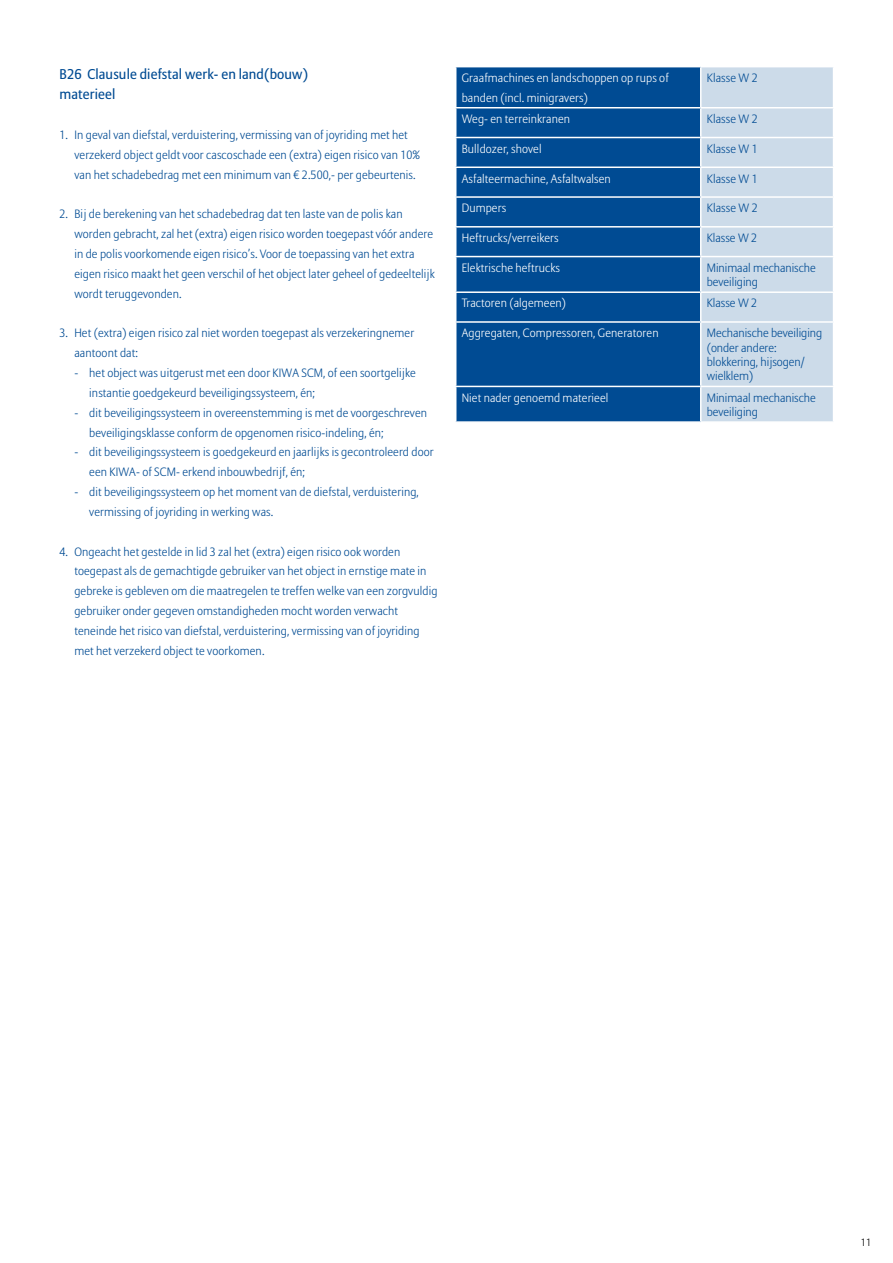
<style>
.page{position:relative;width:893px;height:1263px;background:#fff}
.page>*{position:absolute;margin:0;border:0;box-sizing:border-box;transform-origin:0 0}
.t1{font:14.1px/19.8px "Allianz Sans";letter-spacing:.01em;color:#004b93}
.t2{font:300 12px/19.8px "Allianz Sans";letter-spacing:.01em;color:#004b93}
.t3{font:300 12px/19.8px "Allianz Sans";letter-spacing:.01em;color:#fff}
.t4{font:300 10.5px "Allianz Sans";color:#000}
</style>
<div class="page">
<div style="left:456px;top:67px;width:244px;height:354px;background:#004b93"></div>
<svg style="left:701px;top:67px;width:132px;height:354px;background:#cedcea"></svg>
<hr style="left:455px;top:107px;width:246px;height:1px;background:#fff">
<hr style="left:701px;top:107px;width:133px;height:1px;background:#fff">
<hr style="left:455px;top:137px;width:246px;height:1px;background:#fff">
<hr style="left:701px;top:137px;width:133px;height:1px;background:#fff">
<hr style="left:455px;top:167px;width:246px;height:1px;background:#fff">
<hr style="left:701px;top:167px;width:133px;height:1px;background:#fff">
<hr style="left:455px;top:196px;width:246px;height:2px;background:#fff">
<hr style="left:701px;top:196px;width:133px;height:2px;background:#fff">
<hr style="left:455px;top:226px;width:246px;height:2px;background:#fff">
<hr style="left:701px;top:226px;width:133px;height:2px;background:#fff">
<hr style="left:455px;top:256px;width:246px;height:1px;background:#fff">
<hr style="left:701px;top:256px;width:133px;height:1px;background:#fff">
<hr style="left:455px;top:291px;width:246px;height:2px;background:#fff">
<hr style="left:701px;top:291px;width:133px;height:2px;background:#fff">
<hr style="left:455px;top:321px;width:246px;height:2px;background:#fff">
<hr style="left:701px;top:321px;width:133px;height:2px;background:#fff">
<hr style="left:455px;top:386px;width:246px;height:1px;background:#fff">
<hr style="left:701px;top:386px;width:133px;height:1px;background:#fff">
<p class="t1" style="left:60px;top:65px;width:250px">B26 Clausule diefstal werk- en land(bouw) materieel</p>
<p class="t2" style="left:74px;top:125px;width:347px;text-indent:-15px">1. In geval van diefstal, verduistering, vermissing van of joyriding met het verzekerd object geldt voor cascoschade een (extra) eigen risico van 10% van het schadebedrag met een minimum van € 2.500,- per gebeurtenis.</p>
<p class="t2" style="left:74px;top:205px;width:362px;text-indent:-15px">2. Bij de berekening van het schadebedrag dat ten laste van de polis kan worden gebracht, zal het (extra) eigen risico worden toegepast vóór andere in de polis voorkomende eigen risico’s. Voor de toepassing van het extra eigen risico maakt het geen verschil of het object later geheel of gedeeltelijk wordt teruggevonden.</p>
<p class="t2" style="left:74px;top:324px;width:341px;text-indent:-15px">3. Het (extra) eigen risico zal niet worden toegepast als verzekeringnemer aantoont dat:</p>
<p class="t2" style="left:89px;top:363px;width:328px;text-indent:-15px">- het object was uitgerust met een door KIWA SCM, of een soortgelijke instantie goedgekeurd beveiligingssysteem, én;</p>
<p class="t2" style="left:89px;top:403px;width:339px;text-indent:-15px">- dit beveiligingssysteem in overeenstemming is met de voorgeschreven beveiligingsklasse conform de opgenomen risico-indeling, én;</p>
<p class="t2" style="left:89px;top:443px;width:346px;text-indent:-15px">- dit beveiligingssysteem is goedgekeurd en jaarlijks is gecontroleerd door een KIWA- of SCM- erkend inbouwbedrijf, én;</p>
<p class="t2" style="left:89px;top:482px;width:331px;text-indent:-15px">- dit beveiligingssysteem op het moment van de diefstal, verduistering, vermissing of joyriding in werking was.</p>
<p class="t2" style="left:74px;top:542px;width:365px;text-indent:-15px">4. Ongeacht het gestelde in lid 3 zal het (extra) eigen risico ook worden toegepast als de gemachtigde gebruiker van het object in ernstige mate in gebreke is gebleven om die maatregelen te treffen welke van een zorgvuldig gebruiker onder gegeven omstandigheden mocht worden verwacht teneinde het risico van diefstal, verduistering, vermissing van of joyriding met het verzekerd object te voorkomen.</p>
<p class="t3" style="left:462px;top:68px;width:209px">Graafmachines en landschoppen op rups of banden (incl. minigravers)</p>
<p class="t2" style="left:707px;top:68px;width:52px">Klasse W 2</p>
<p class="t3" style="left:462px;top:109px;width:110px">Weg- en terreinkranen</p>
<p class="t2" style="left:707px;top:109px;width:52px">Klasse W 2</p>
<p class="t3" style="left:462px;top:139px;width:81px">Bulldozer, shovel</p>
<p class="t2" style="left:707px;top:139px;width:52px">Klasse W 1</p>
<p class="t3" style="left:462px;top:169px;width:151px">Asfalteermachine, Asfaltwalsen</p>
<p class="t2" style="left:707px;top:169px;width:52px">Klasse W 1</p>
<p class="t3" style="left:462px;top:199px;width:46px">Dumpers</p>
<p class="t2" style="left:707px;top:199px;width:52px">Klasse W 2</p>
<p class="t3" style="left:462px;top:228px;width:98px">Heftrucks/verreikers</p>
<p class="t2" style="left:707px;top:228px;width:52px">Klasse W 2</p>
<p class="t3" style="left:462px;top:258px;width:100px">Elektrische heftrucks</p>
<p class="t2" style="left:707px;top:261px;width:110px;line-height:14.4px">Minimaal mechanische beveiliging</p>
<p class="t3" style="left:462px;top:294px;width:106px">Tractoren (algemeen)</p>
<p class="t2" style="left:707px;top:294px;width:52px">Klasse W 2</p>
<p class="t3" style="left:462px;top:324px;width:198px">Aggregaten, Compressoren, Generatoren</p>
<p class="t2" style="left:707px;top:326px;width:117px;line-height:14.4px">Mechanische beveiliging (onder andere: blokkering, hijsogen/ wielklem)</p>
<p class="t3" style="left:462px;top:388px;width:148px">Niet nader genoemd materieel</p>
<p class="t2" style="left:707px;top:391px;width:110px;line-height:14.4px">Minimaal mechanische beveiliging</p>
<p class="t4" style="left:861px;top:1236px;width:12px">11</p>
</div>
